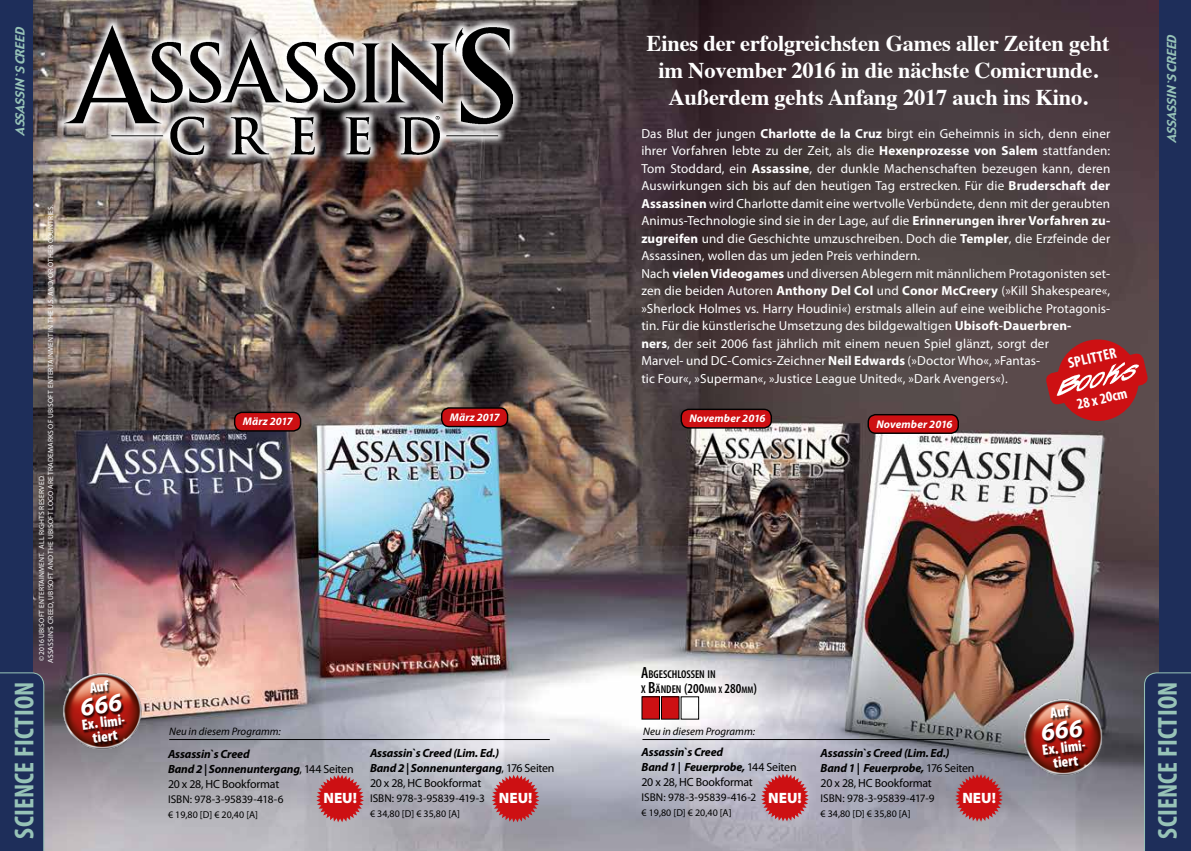
<style>
.page{position:relative;width:1191px;height:851px;background:#fff}
.page>*{position:absolute;margin:0;border:0;box-sizing:border-box;transform-origin:0 0}
.t1{font:700 condensed 27.5px "Myriad Pro";letter-spacing:.01em;color:#97c3b7}
.t2{font:700 22.5px/27px "Times";letter-spacing:-.01em;color:#fff;text-align:center}
.t3{font:900 condensed 15px/14.1px "Myriad Pro";color:#fff;text-align:center}
.t4{font:900 15px "Myriad Pro";color:#fff}
.t5{font:700 condensed 15px "Myriad Pro";color:#fff}
.t6{font:600 condensed 13.75px "Myriad Pro";color:#000}
.t7{font:13.12px/17.5px "Myriad Pro";letter-spacing:.01em;color:#fff}
.t8{font:italic 12.12px "Gadget";color:#97c3b7}
.t9{font:italic 700 11.88px/15px "Myriad Pro";letter-spacing:-.01em;color:#000}
.t10{font:600 condensed 11.38px "Myriad Pro";color:#000}
.t11{font:11.25px "Myriad Pro";letter-spacing:-.01em;color:#000}
.t12{font:italic 700 11.12px "Myriad Pro";letter-spacing:.01em;color:#fff}
.t13{font:italic 10.88px "Myriad Pro";letter-spacing:.005em;color:#000}
.t14{font:10px "Myriad Pro";color:#000}
.t15{font:7.5px/9px "Myriad Pro";letter-spacing:.02em;color:#fff;text-align:center}
.s1{font-weight:700}
.s2{font-size:16.25px}
.s3{font-size:11.38px}
.s4{font-size:9.62px}
.s5{font-weight:400;font-style:normal}
</style>
<div class="page">
<img style="left:32px;top:0;width:1127px;height:850px">
<hr style="left:642px;top:739px;width:311px;height:1px;background:#000">
<hr style="left:169px;top:739px;width:381px;height:1px;background:#000">
<svg style="left:955px;top:774px;width:47px;height:47px;background:#bc3b41"></svg>
<div style="left:642px;top:696px;width:17px;height:23px;background:#cd1013"></div>
<div style="left:641px;top:696px;width:19px;height:23px;border:1px solid #000"></div>
<div style="left:661px;top:696px;width:18px;height:23px;background:#cd1013"></div>
<div style="left:661px;top:696px;width:18px;height:23px;border:1px solid #000"></div>
<div style="left:680px;top:696px;width:19px;height:23px;border:1px solid #000"></div>
<div style="left:868px;top:414px;width:90px;height:19px;background:#cd1013;border-radius:8px"></div>
<div style="left:867px;top:414px;width:92px;height:20px;border:1px solid #000;border-radius:8px"></div>
<div style="left:681px;top:409px;width:90px;height:19px;background:#cd1013;border-radius:8px"></div>
<div style="left:680px;top:408px;width:92px;height:20px;border:1px solid #000;border-radius:8px"></div>
<div style="left:442px;top:408px;width:65px;height:18px;background:#cd1013;border-radius:8px"></div>
<div style="left:441px;top:407px;width:67px;height:20px;border:1px solid #000;border-radius:8px"></div>
<div style="left:235px;top:412px;width:65px;height:19px;background:#cd1013;border-radius:8px"></div>
<div style="left:234px;top:411px;width:67px;height:20px;border:1px solid #000;border-radius:8px"></div>
<div style="left:1159px;top:0;width:32px;height:850px;background:#1e2e5a"></div>
<div style="left:0;top:0;width:32px;height:850px;background:#1e2e5a"></div>
<svg style="left:0;top:672px;width:44px;height:178px"></svg>
<svg style="left:1144px;top:672px;width:47px;height:178px"></svg>
<img style="left:1020px;top:695px;width:87px;height:88px">
<div style="left:1042px;top:706px;width:46px;height:65px;background:#000;opacity:.75"></div>
<div style="left:1057px;top:339px;width:81px;height:82px;background:#cd1013;border-radius:50%"></div>
<svg style="left:1044px;top:352px;width:105px;height:54px"></svg>
<img style="left:1055px;top:361px;width:85px;height:35px">
<img style="left:60px;top:669px;width:87px;height:88px">
<div style="left:82px;top:680px;width:46px;height:66px;background:#000;opacity:.75"></div>
<img style="left:55px;top:16px;width:467px;height:148px">
<img style="left:64px;top:26px;width:448px;height:128px">
<svg style="left:761px;top:773px;width:47px;height:48px;background:#c5474e"></svg>
<svg style="left:316px;top:774px;width:48px;height:48px;background:#c2474c"></svg>
<svg style="left:492px;top:774px;width:47px;height:48px;background:#c1444a"></svg>
<svg style="left:1040px;top:705px;width:43px;height:36px;background:#9d4536"></svg>
<svg style="left:80px;top:679px;width:42px;height:36px;background:#9e4637"></svg>
<p class="t8" style="left:12px;top:135px;width:113px;rotate:-90deg">Assassin`sCreed</p>
<p class="t15" style="left:46px;top:331px;width:129px;rotate:-90deg">in the U.S. and/or other countries.</p>
<p class="t15" style="left:37px;top:663px;width:301px;rotate:-90deg">. All Rights Reserved.<br>Assassin‘s Creed, Ubisoft and the Ubisoft logo are tradema rks of Ubisoft Entertainment</p>
<p class="t15" style="left:37px;top:661px;width:79px;rotate:-90deg">© 2016 Ubisoft Entertainment</p>
<p class="t12" style="left:243px;top:414px;width:52px">März 2017</p>
<h2 class="t2" style="left:646px;top:28px;width:464px">Eines der erfolgreichsten Games aller Zeiten geht im November 2016 in die nächste Comicrunde.<br>Außerdem gehts Anfang 2017 auch ins Kino.</h2>
<p class="t7" style="left:641px;top:124px;width:470px">Das Blut der jungen <span class="s1">Charlotte de la Cruz</span> birgt ein Geheimnis in sich, denn einer ihrer Vorfahren lebte zu der Zeit, als die <span class="s1">Hexenprozesse von Salem</span> stattfanden:<br>Tom Stoddard, ein <span class="s1">Assassine</span>, der dunkle Machenschaften bezeugen kann, deren Auswirkungen sich bis auf den heutigen Tag erstrecken. Für die <span class="s1">Bruderschaft der Assassinen</span> wird Charlotte damit eine wertvolle Verbündete, denn mit der geraubten Animus-Technologie sind sie in der Lage, auf die <span class="s1">Erinnerungen ihrer Vorfahren zu&shy;zugreifen</span> und die Geschichte umzuschreiben. Doch die <span class="s1">Templer</span>, die Erzfeinde der Assassinen, wollen das um jeden Preis verhindern.<br>Nach <span class="s1">vielen Videogames</span> und diversen Ablegern mit männlichem Protagonisten set&shy;zen die beiden Autoren <span class="s1">Anthony Del Col</span> und <span class="s1">Conor McCreery</span> (»Kill Shakespeare«, »Sherlock Holmes vs. Harry Houdini«) erstmals allein auf eine weibliche Protagonis&shy;tin. Für die künstlerische Umsetzung des bildgewaltigen <span class="s1">Ubisoft-Dauerbren-<br>ners</span>, der seit 2006 fast jährlich mit einem neuen Spiel glänzt, sorgt der<br>Marvel- und DC-Comics-Zeichner <span class="s1">Neil Edwards</span> (»Doctor Who«, »Fantas-<br>tic Four«, »Superman«, »Justice League United«, »Dark Avengers«).</p>
<p class="t5" style="left:1066px;top:354px;width:51px;rotate:-13deg">Splitter</p>
<p class="t12" style="left:450px;top:410px;width:52px">März 2017</p>
<p class="t12" style="left:689px;top:411px;width:78px">November 2016</p>
<p class="t12" style="left:876px;top:416px;width:78px">November 2016</p>
<p class="t5" style="left:1075px;top:395px;width:53px;rotate:-13deg">28 x 20cm</p>
<p class="t8" style="left:1164px;top:143px;width:113px;rotate:-90deg">Assassin`sCreed</p>
<p class="t10" style="left:641px;top:666px;width:76px"><span class="s2">A</span>BGESCHLOSSEN IN</p>
<p class="t6" style="left:641px;top:679px;width:117px"><span class="s3">X</span> <span class="s2">B</span><span class="s3">ÄNDEN</span> (200<span class="s4">MM X</span> 280<span class="s4">MM</span>)</p>
<h1 class="t1" style="left:7px;top:838px;width:158px;rotate:-90deg">science fiction</h1>
<h1 class="t1" style="left:1150px;top:838px;width:158px;rotate:-90deg">science fiction</h1>
<p class="t3" style="left:81px;top:717px;width:45px;rotate:-7deg">Ex. limi&shy;tiert</p>
<p class="t13" style="left:169px;top:724px;width:113px">Neu in diesem Programm:</p>
<p class="t13" style="left:643px;top:724px;width:113px">Neu in diesem Programm:</p>
<p class="t3" style="left:1041px;top:742px;width:45px;rotate:-7deg">Ex. limi&shy;tiert</p>
<p class="t9" style="left:641px;top:744px;width:156px">Assassin`s Creed<br>Band 1 | Feuerprobe, <span class="s5">144 Seiten<br>20 x 28, HC Bookformat</span></p>
<p class="t11" style="left:641px;top:790px;width:116px">ISBN: 978-3-95839-416-2</p>
<p class="t14" style="left:641px;top:806px;width:91px">€ 19,80 [D] € 20,40 [A]</p>
<p class="t9" style="left:370px;top:745px;width:186px">Assassin`s Creed (Lim. Ed.)<br>Band 2 | Sonnenuntergang<span class="s5">, 176 Seiten<br>20 x 28, HC Bookformat</span></p>
<p class="t11" style="left:370px;top:791px;width:116px">ISBN: 978-3-95839-419-3</p>
<p class="t14" style="left:370px;top:807px;width:91px">€ 34,80 [D] € 35,80 [A]</p>
<p class="t9" style="left:820px;top:745px;width:155px">Assassin`s Creed (Lim. Ed.)<br>Band 1 | Feuerprobe, <span class="s5">176 Seiten<br>20 x 28, HC Bookformat</span></p>
<p class="t11" style="left:820px;top:791px;width:116px">ISBN: 978-3-95839-417-9</p>
<p class="t14" style="left:820px;top:807px;width:91px">€ 34,80 [D] € 35,80 [A]</p>
<p class="t9" style="left:168px;top:746px;width:187px">Assassin`s Creed<br>Band 2 | Sonnenuntergang<span class="s5">, 144 Seiten<br>20 x 28, HC Bookformat</span></p>
<p class="t11" style="left:168px;top:792px;width:117px">ISBN: 978-3-95839-418-6</p>
<p class="t14" style="left:168px;top:808px;width:91px">€ 19,80 [D] € 20,40 [A]</p>
<p class="t4" style="left:323px;top:788px;width:35px">NEU!</p>
<p class="t4" style="left:499px;top:788px;width:35px">NEU!</p>
<p class="t4" style="left:768px;top:787px;width:35px">NEU!</p>
<p class="t4" style="left:962px;top:787px;width:35px">NEU!</p>
</div>
